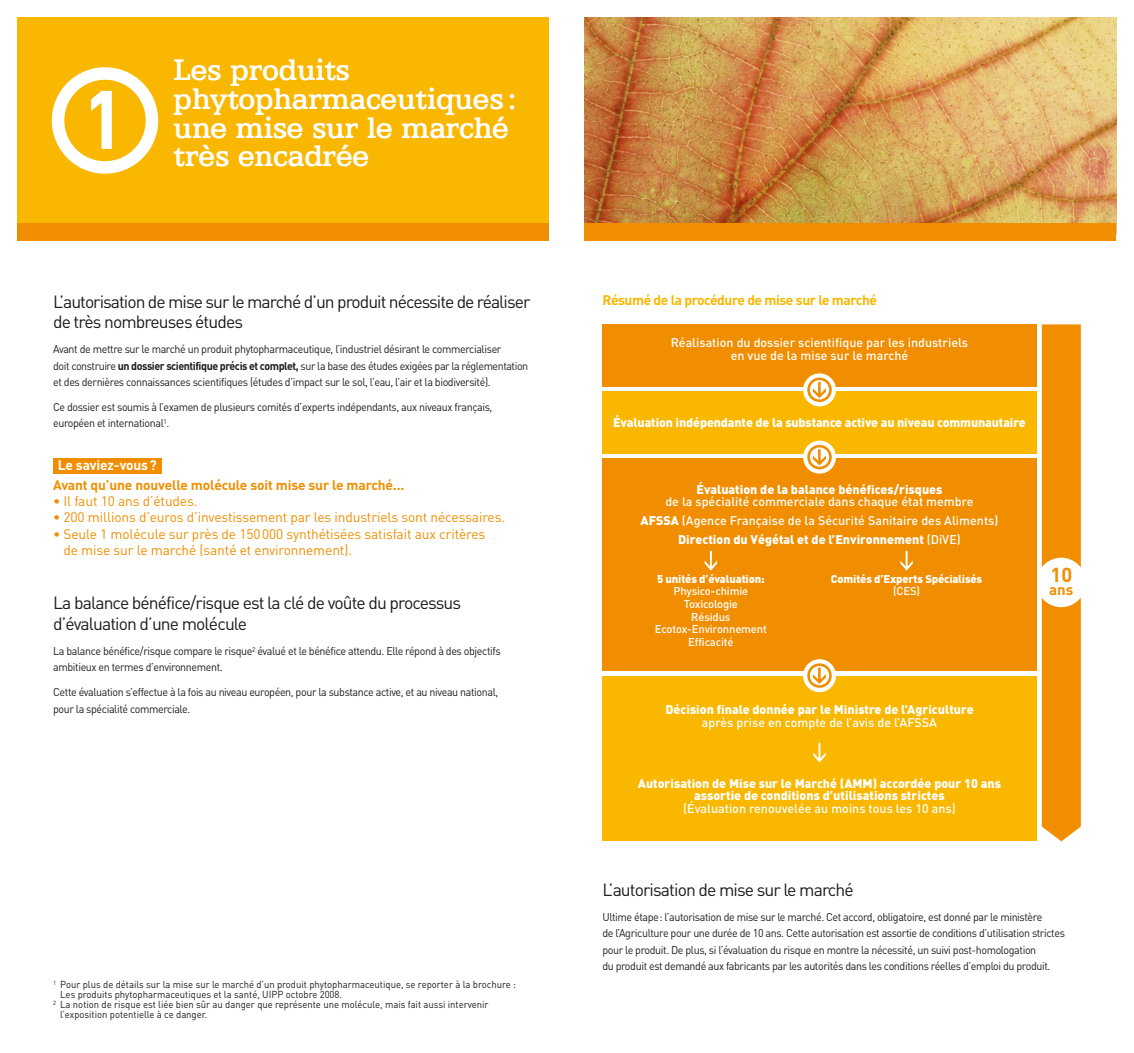
<style>
.page{position:relative;width:1134px;height:1053px;background:#fff}
.page>*{position:absolute;margin:0;border:0;box-sizing:border-box;transform-origin:0 0}
.t1{font:97.25px "DIN Cond Bold Alternate";color:#fff}
.t2{font:500 33.75px/28.8px "AT Egyptian";letter-spacing:-.01em;color:#fff}
.t3{font:700 20px "DIN";color:#f18e00}
.t4{font:17.5px/20.6px "DIN";letter-spacing:-.05em;color:#1b1c20}
.t5{font:700 15px "DIN";color:#f18e00}
.t6{font:13.75px/16.2px "DIN";letter-spacing:-.01em;color:#f18e00}
.t7{font:700 13.75px "DIN";letter-spacing:-.01em;color:#f18e00}
.t8{font:700 13.75px "DIN";letter-spacing:-.03em;color:#f9b700}
.t9{font:700 13.75px "DIN";letter-spacing:-.01em;color:#fff}
.t10{font:500 12.5px/18.9px "DIN";color:#fff;text-align:center}
.t11{font:900 12.5px/12.5px "DIN";color:#fff;text-align:center}
.t12{font:11.25px/16.2px "DIN";letter-spacing:-.035em;color:#1b1c20;scale:.95 1}
.t13{font:500 11.25px/12.5px "DIN";letter-spacing:-.015em;color:#fff;text-align:center}
.t14{font:900 11.25px "DIN";letter-spacing:-.015em;color:#fff}
.t15{font:10px "DIN";color:#1b1c20;scale:.95 1}
.s1{font-weight:700}
.s2{font-weight:900}
</style>
<div class="page">
<div style="left:1042px;top:324px;width:39px;height:517px;background:#f18e00"></div>
<div style="left:1036px;top:557px;width:50px;height:50px;background:#fff;border-radius:50%"></div>
<img style="left:585px;top:18px;width:531px;height:205px">
<div style="left:585px;top:223px;width:531px;height:18px;background:#f18e00"></div>
<div style="left:18px;top:18px;width:531px;height:223px;background:#f9b700"></div>
<div style="left:18px;top:223px;width:531px;height:18px;background:#f18e00"></div>
<svg style="left:52px;top:67px;width:106px;height:107px"></svg>
<div style="left:53px;top:457px;width:108px;height:16px;background:#f18e00"></div>
<div style="left:602px;top:324px;width:434px;height:62px;background:#f18e00"></div>
<div style="left:602px;top:391px;width:434px;height:62px;background:#f9b700"></div>
<div style="left:602px;top:676px;width:434px;height:165px;background:#f9b700"></div>
<svg style="left:813px;top:742px;width:13px;height:20px"></svg>
<div style="left:602px;top:459px;width:434px;height:212px;background:#f18e00"></div>
<svg style="left:900px;top:550px;width:13px;height:20px"></svg>
<svg style="left:705px;top:550px;width:12px;height:20px"></svg>
<div style="left:803px;top:373px;width:33px;height:33px;background:#fff;border-radius:50%"></div>
<svg style="left:807px;top:377px;width:25px;height:25px"></svg>
<svg style="left:803px;top:440px;width:33px;height:33px"></svg>
<svg style="left:807px;top:445px;width:25px;height:24px"></svg>
<div style="left:803px;top:659px;width:33px;height:33px;background:#fff;border-radius:50%"></div>
<svg style="left:807px;top:663px;width:25px;height:24px"></svg>
<h1 class="t1" style="left:87px;top:55px;width:34px">1</h1>
<h2 class="t2" style="left:174px;top:57px;width:345px">Les produits phytopharmaceutiques: une mise sur le marché très encadrée</h2>
<h3 class="t4" style="left:53px;top:290px;width:479px">L’autorisation de mise sur le marché d’un produit nécessite de réaliser de très nombreuses études</h3>
<p class="t12" style="left:53px;top:341px;width:502px">Avant de mettre sur le marché un produit phytopharmaceutique, l’industriel désirant le commercialiser<br>doit construire <span class="s1">un dossier scientifique précis et complet,</span> sur la base des études exigées par la réglementation et des dernières connaissances scientifiques (études d’impact sur le sol, l’eau, l’air et la biodiversité).</p>
<p class="t12" style="left:53px;top:398px;width:464px">Ce dossier est soumis à l’examen de plusieurs comités d’experts indépendants, aux niveaux français, européen et international<sup>1</sup>.</p>
<p class="t9" style="left:58px;top:456px;width:100px">Le saviez-vous?</p>
<p class="t7" style="left:53px;top:476px;width:353px">Avant qu’une nouvelle molécule soit mise sur le marché...</p>
<p class="t6" style="left:53px;top:493px;width:146px">• Il faut 10 ans d’études.</p>
<p class="t6" style="left:53px;top:509px;width:453px">• 200 millions d’euros d’investissement par les industriels sont nécessaires.</p>
<p class="t6" style="left:63px;top:525px;width:423px;text-indent:-10px">• Seule 1 molécule sur près de 150000 synthétisées satisfait aux critères de mise sur le marché (santé et environnement).</p>
<h3 class="t4" style="left:53px;top:592px;width:410px">La balance bénéfice/risque est la clé de voûte du processus d’évaluation d’une molécule</h3>
<p class="t12" style="left:53px;top:642px;width:473px">La balance bénéfice/risque compare le risque<sup>2</sup> évalué et le bénéfice attendu. Elle répond à des objectifs ambitieux en termes d’environnement.</p>
<p class="t12" style="left:53px;top:684px;width:470px">Cette évaluation s’effectue à la fois au niveau européen, pour la substance active, et au niveau national, pour la spécialité commerciale.</p>
<p class="t15" style="left:53px;top:977px;width:489px"><sup>1</sup> Pour plus de détails sur la mise sur le marché d’un produit phytopharmaceutique, se reporter à la brochure :</p>
<p class="t15" style="left:60px;top:987px;width:298px">Les produits phytopharmaceutiques et la santé, UIPP octobre 2008.</p>
<p class="t15" style="left:53px;top:997px;width:460px"><sup>2</sup> La notion de risque est liée bien sûr au danger que représente une molécule, mais fait aussi intervenir</p>
<p class="t15" style="left:60px;top:1007px;width:156px">l’exposition potentielle à ce danger.</p>
<p class="t8" style="left:602px;top:291px;width:276px">Résumé de la procédure de mise sur le marché</p>
<p class="t10" style="left:671px;top:336px;width:299px;line-height:12.5px">Réalisation du dossier scientifique par les industriels en vue de la mise sur le marché</p>
<p class="t11" style="left:613px;top:415px;width:414px">Évaluation indépendante de la substance active au niveau communautaire</p>
<p class="t11" style="left:696px;top:482px;width:248px">Évaluation de la balance bénéfices/risques</p>
<p class="t10" style="left:640px;top:491px;width:359px">de la spécialité commerciale dans chaque état membre<br><span class="s2">AFSSA</span> (Agence Française de la Sécurité Sanitaire des Aliments)<br><span class="s2">Direction du Végétal et de l’Environnement</span> (DiVE)</p>
<p class="t14" style="left:657px;top:571px;width:109px">5 unités d’évaluation:</p>
<p class="t14" style="left:831px;top:571px;width:153px">Comités d’Experts Spécialisés</p>
<p class="t13" style="left:673px;top:584px;width:76px">Physico-chimie</p>
<p class="t13" style="left:893px;top:584px;width:28px">(CES)</p>
<p class="t13" style="left:655px;top:597px;width:113px">Toxicologie<br>Résidus<br>Ecotox-Environnement<br>Efficacité</p>
<p class="t11" style="left:665px;top:702px;width:310px">Décision finale donnée par le Ministre de l’Agriculture</p>
<p class="t10" style="left:702px;top:712px;width:237px">après prise en compte de l’avis de l’AFSSA</p>
<p class="t11" style="left:638px;top:776px;width:365px">Autorisation de Mise sur le Marché (AMM) accordée pour 10 ans assortie de conditions d’utilisations strictes</p>
<p class="t10" style="left:683px;top:798px;width:274px">(Évaluation renouvelée au moins tous les 10 ans)</p>
<h3 class="t3" style="left:1050px;top:562px;width:23px">10</h3>
<h3 class="t5" style="left:1049px;top:579px;width:26px">ans</h3>
<h3 class="t4" style="left:602px;top:879px;width:253px">L’autorisation de mise sur le marché</h3>
<p class="t12" style="left:602px;top:908px;width:488px">Ultime étape: l’autorisation de mise sur le marché. Cet accord, obligatoire, est donné par le ministère<br>de l’Agriculture pour une durée de 10 ans. Cette autorisation est assortie de conditions d’utilisation strictes pour le produit. De plus, si l’évaluation du risque en montre la nécessité, un suivi post-homologation<br>du produit est demandé aux fabricants par les autorités dans les conditions réelles d’emploi du produit.</p>
</div>
